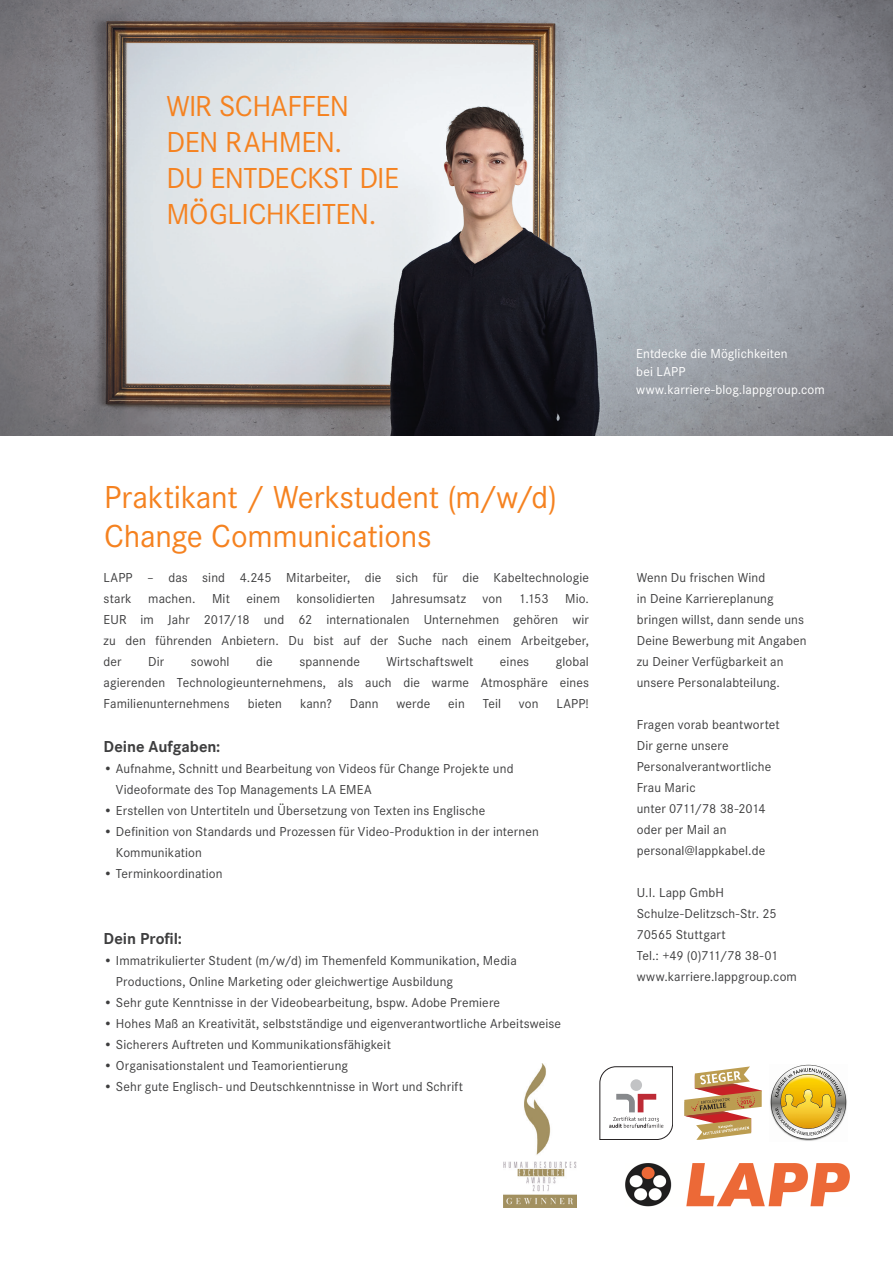
<style>
.page{position:relative;width:893px;height:1263px;background:#fff}
.page>*{position:absolute;margin:0;border:0;box-sizing:border-box;transform-origin:0 0}
.t1{font:33px "Corporate STOT";letter-spacing:-.01em;color:#f58220}
.t2{font:30px "Corporate STOT";letter-spacing:-.015em;color:#f58220}
.t3{font:700 16.5px "Corporate STOT";letter-spacing:-.005em;color:#3e3e3f}
.t4{font:13.5px/21px "Corporate STOT";letter-spacing:.01em;color:#3e3e3f}
.t5{font:13.5px "Corporate STOT";letter-spacing:.01em;color:#fff}
.t6{font:13.5px "Corporate STOT";letter-spacing:-.035em;color:#3e3e3f}
.t7{font:13.5px "Corporate STOT";letter-spacing:-.015em;color:#3e3e3f}
</style>
<div class="page">
<img style="left:0;top:0;width:893px;height:436px">
<img style="left:625px;top:1163px;width:225px;height:44px">
<svg style="left:600px;top:1066px;width:73px;height:74px"></svg>
<svg style="left:684px;top:1066px;width:78px;height:74px"></svg>
<img style="left:770px;top:1064px;width:77px;height:77px">
<img style="left:503px;top:1063px;width:73px;height:144px">
<p class="t2" style="left:166px;top:89px;width:184px">WIR SCHAFFEN</p>
<p class="t2" style="left:166px;top:125px;width:177px">DEN RAHMEN.</p>
<p class="t2" style="left:166px;top:161px;width:234px">DU ENTDECKST DIE</p>
<p class="t2" style="left:166px;top:197px;width:212px">MÖGLICHKEITEN.</p>
<p class="t1" style="left:104px;top:479px;width:454px">Praktikant / Werkstudent (m/w/d)</p>
<p class="t1" style="left:104px;top:518px;width:329px">Change Communications</p>
<p class="t4" style="left:104px;top:567px;width:487px">LAPP – das sind 4.245 Mitarbeiter, die sich für die Kabeltechnologie</p>
<p class="t4" style="left:104px;top:588px;width:487px">stark machen. Mit einem konsolidierten Jahresumsatz von 1.153 Mio.</p>
<p class="t4" style="left:104px;top:609px;width:487px">EUR im Jahr 2017/18 und 62 internationalen Unternehmen gehören wir</p>
<p class="t4" style="left:104px;top:630px;width:487px">zu den führenden Anbietern. Du bist auf der Suche nach einem Arbeitgeber,</p>
<p class="t4" style="left:104px;top:651px;width:20px">der</p>
<p class="t4" style="left:148px;top:651px;width:18px">Dir</p>
<p class="t4" style="left:191px;top:651px;width:40px">sowohl</p>
<p class="t4" style="left:256px;top:651px;width:18px">die</p>
<p class="t4" style="left:299px;top:651px;width:62px">spannende</p>
<p class="t4" style="left:386px;top:651px;width:88px">Wirtschaftswelt</p>
<p class="t4" style="left:500px;top:651px;width:31px">eines</p>
<p class="t4" style="left:556px;top:651px;width:35px">global</p>
<p class="t4" style="left:104px;top:672px;width:487px">agierenden Technologieunternehmens, als auch die warme Atmosphäre eines</p>
<p class="t4" style="left:104px;top:693px;width:128px">Familienunternehmens</p>
<p class="t4" style="left:248px;top:693px;width:36px">bieten</p>
<p class="t4" style="left:300px;top:693px;width:33px">kann?</p>
<p class="t4" style="left:350px;top:693px;width:30px">Dann</p>
<p class="t4" style="left:396px;top:693px;width:35px">werde</p>
<p class="t4" style="left:448px;top:693px;width:18px">ein</p>
<p class="t4" style="left:483px;top:693px;width:20px">Teil</p>
<p class="t4" style="left:519px;top:693px;width:21px">von</p>
<p class="t4" style="left:556px;top:693px;width:34px">LAPP!</p>
<p class="t3" style="left:104px;top:737px;width:118px">Deine Aufgaben:</p>
<p class="t4" style="left:104px;top:758px;width:411px">• Aufnahme, Schnitt und Bearbeitung von Videos für Change Projekte und</p>
<p class="t4" style="left:116px;top:779px;width:257px">Videoformate des Top Managements LA EMEA</p>
<p class="t4" style="left:104px;top:800px;width:383px">• Erstellen von Untertiteln und Übersetzung von Texten ins Englische</p>
<p class="t4" style="left:104px;top:821px;width:437px">• Definition von Standards und Prozessen für Video-Produktion in der internen</p>
<p class="t4" style="left:116px;top:842px;width:88px">Kommunikation</p>
<p class="t4" style="left:104px;top:863px;width:121px">• Terminkoordination</p>
<p class="t3" style="left:104px;top:929px;width:80px">Dein Profil:</p>
<p class="t4" style="left:116px;top:950px;width:402px;text-indent:-12px">• Immatrikulierter Student (m/w/d) im Themenfeld Kommunikation, Media<br>Productions, Online Marketing oder gleichwertige Ausbildung</p>
<p class="t4" style="left:104px;top:992px;width:398px">• Sehr gute Kenntnisse in der Videobearbeitung, bspw. Adobe Premiere</p>
<p class="t4" style="left:104px;top:1013px;width:459px">• Hohes Maß an Kreativität, selbstständige und eigenverantwortliche Arbeitsweise</p>
<p class="t4" style="left:104px;top:1034px;width:289px">• Sicherers Auftreten und Kommunikationsfähigkeit</p>
<p class="t4" style="left:104px;top:1055px;width:246px">• Organisationstalent und Teamorientierung</p>
<p class="t4" style="left:104px;top:1076px;width:361px">• Sehr gute Englisch- und Deutschkenntnisse in Wort und Schrift</p>
<p class="t5" style="left:636px;top:346px;width:153px">Entdecke die Möglichkeiten</p>
<p class="t5" style="left:636px;top:364px;width:51px">bei LAPP</p>
<p class="t5" style="left:636px;top:382px;width:190px">www.karriere-blog.lappgroup.com</p>
<p class="t4" style="left:637px;top:567px;width:130px">Wenn Du frischen Wind</p>
<p class="t4" style="left:637px;top:588px;width:138px">in Deine Karriereplanung</p>
<p class="t4" style="left:637px;top:609px;width:171px">bringen willst, dann sende uns<br>Deine Bewerbung mit Angaben zu Deiner Verfügbarkeit an unsere Personalabteilung.</p>
<p class="t4" style="left:637px;top:714px;width:145px">Fragen vorab beantwortet</p>
<p class="t4" style="left:637px;top:735px;width:93px">Dir gerne unsere</p>
<p class="t4" style="left:637px;top:756px;width:136px">Personalverantwortliche</p>
<p class="t4" style="left:637px;top:777px;width:60px">Frau Maric</p>
<p class="t7" style="left:637px;top:801px;width:130px">unter 0711/78 38-2014</p>
<p class="t4" style="left:637px;top:819px;width:91px">oder per Mail an</p>
<p class="t4" style="left:637px;top:840px;width:130px">personal@lappkabel.de</p>
<p class="t4" style="left:637px;top:882px;width:89px">U.I. Lapp GmbH</p>
<p class="t4" style="left:637px;top:903px;width:141px">Schulze-Delitzsch-Str. 25</p>
<p class="t4" style="left:637px;top:924px;width:91px">70565 Stuttgart</p>
<p class="t6" style="left:637px;top:948px;width:143px">Tel.: +49 (0)711/78 38-01</p>
<p class="t4" style="left:637px;top:966px;width:162px">www.karriere.lappgroup.com</p>
</div>
